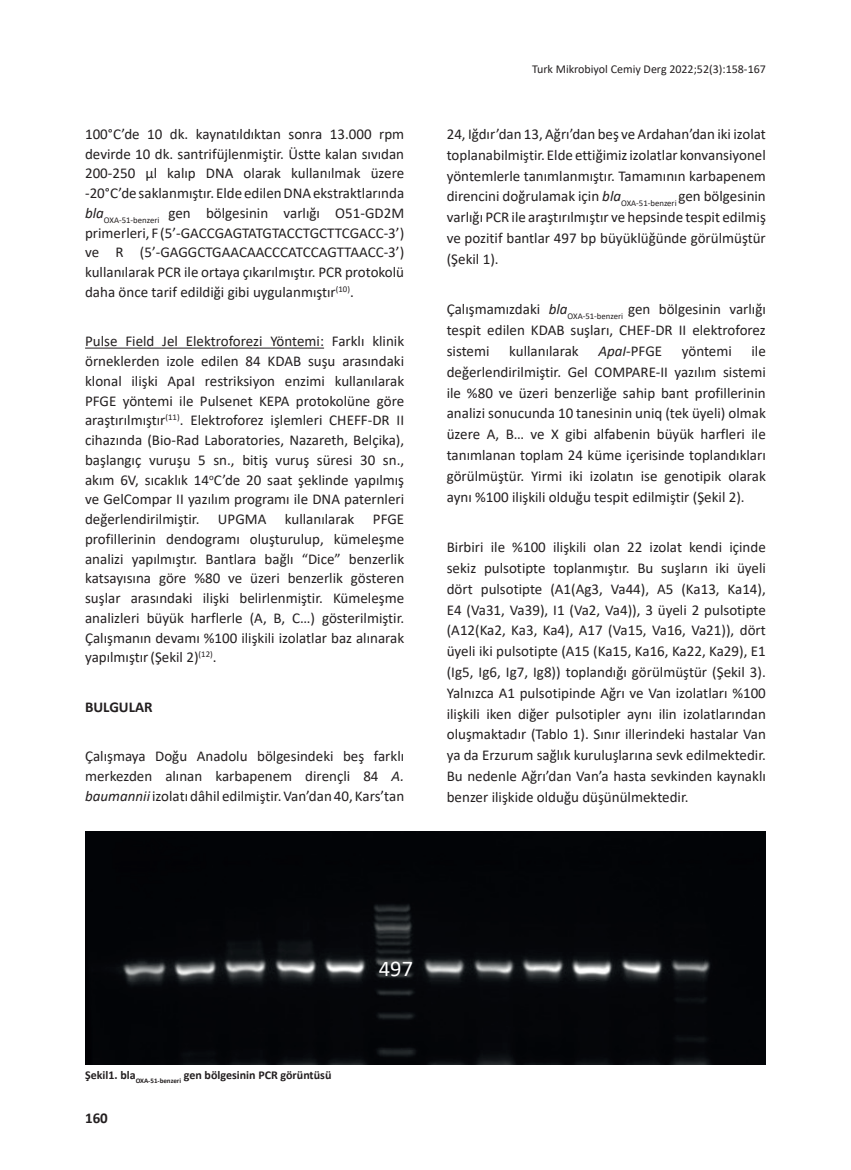
<style>
.page{position:relative;width:851px;height:1170px;background:#fff}
.page>*{position:absolute;margin:0;border:0;box-sizing:border-box;transform-origin:0 0}
.Paragraf{font:22.5px "Calibri";color:#fff}
.Paragraf-2{font:15px/20.9px "Calibri";color:#231f20;text-align:justify}
._1__Kademe_Başlık{font:700 15px "Calibri";color:#231f20}
.Şekil_Başlık{font:700 12px "Calibri";color:#231f20}
.t1{font:12px "Calibri";color:#231f20}
.s1{font-style:italic}
</style>
<div class="page">
<hr style="left:85px;top:347px;width:239px;height:1px;background:#231f20">
<img style="left:85px;top:831px;width:680px;height:233px">
<p class="Paragraf-2" style="left:85px;top:124px;width:320px;line-height:19.8px">100°C’de 10 dk. kaynatıldıktan sonra 13.000 rpm devirde 10 dk. santrifüjlenmiştir. Üstte kalan sıvıdan 200-250 μl kalıp DNA olarak kullanılmak üzere -20°C’de saklanmıştır. Elde edilen DNA ekstraktlarında <span class="s1">bla</span><sub>OXA-51-benzeri</sub> gen bölgesinin varlığı O51-GD2M primerleri, F (5’-GACCGAGTATGTACCTGCTTCGACC-3’) ve R (5’-GAGGCTGAACAACCCATCCAGTTAACC-3’) kullanılarak PCR ile ortaya çıkarılmıştır. PCR protokolü daha önce tarif edildiği gibi uygulanmıştır<sup>(10)</sup>.</p>
<p class="Paragraf-2" style="left:85px;top:331px;width:320px;line-height:19.8px">Pulse Field Jel Elektroforezi Yöntemi: Farklı klinik örneklerden izole edilen 84 KDAB suşu arasındaki klonal ilişki ApaI restriksiyon enzimi kullanılarak PFGE yöntemi ile Pulsenet KEPA protokolüne göre araştırılmıştır<sup>(11)</sup>. Elektroforez işlemleri CHEFF-DR II cihazında (Bio-Rad Laboratories, Nazareth, Belçika), başlangıç vuruşu 5 sn., bitiş vuruş süresi 30 sn., akım 6V, sıcaklık 14<sup>o</sup>C’de 20 saat şeklinde yapılmış ve GelCompar II yazılım programı ile DNA paternleri değerlendirilmiştir. UPGMA kullanılarak PFGE profillerinin dendogramı oluşturulup, kümeleşme analizi yapılmıştır. Bantlara bağlı “Dice” benzerlik katsayısına göre %80 ve üzeri benzerlik gösteren suşlar arasındaki ilişki belirlenmiştir. Kümeleşme analizleri büyük harflerle (A, B, C…) gösterilmiştir.<br>Çalışmanın devamı %100 ilişkili izolatlar baz alınarak yapılmıştır(Şekil 2)<sup>(12)</sup>.</p>
<p class="_1__Kademe_Başlık" style="left:85px;top:696px;width:69px">BULGULAR</p>
<p class="Paragraf-2" style="left:85px;top:746px;width:320px;line-height:19.8px">Çalışmaya Doğu Anadolu bölgesindeki beş farklı merkezden alınan karbapenem dirençli 84 <span class="s1">A. baumannii</span> izolatı dâhil edilmiştir. Van’dan 40, Kars’tan</p>
<p class="t1" style="left:532px;top:61px;width:235px">Turk Mikrobiyol Cemiy Derg 2022;52(3):158-167</p>
<p class="Paragraf-2" style="left:446px;top:123px;width:320px">24, Iğdır’dan 13, Ağrı’dan beş ve Ardahan’dan iki izolat toplanabilmiştir. Elde ettiğimiz izolatlar konvansiyonel yöntemlerle tanımlanmıştır. Tamamının karbapenem direncini doğrulamak için <span class="s1">bla</span><sub>OXA-51-benzeri</sub> gen bölgesinin varlığı PCR ile araştırılmıştır ve hepsinde tespit edilmiş ve pozitif bantlar 497 bp büyüklüğünde görülmüştür (Şekil 1).</p>
<p class="Paragraf-2" style="left:446px;top:298px;width:320px">Çalışmamızdaki <span class="s1">bla</span><sub>OXA-51-benzeri</sub> gen bölgesinin varlığı tespit edilen KDAB suşları, CHEF-DR II elektroforez sistemi</p>
<p class="Paragraf-2" style="left:446px;top:340px;width:320px;text-indent:305px">ile değerlendirilmiştir. Gel COMPARE-II yazılım sistemi ile %80 ve üzeri benzerliğe sahip bant profillerinin analizi sonucunda 10 tanesinin uniq (tek üyeli) olmak üzere A, B… ve X gibi alfabenin büyük harfleri ile tanımlanan toplam 24 küme içerisinde toplandıkları görülmüştür. Yirmi iki izolatın ise genotipik olarak aynı %100 ilişkili olduğu tespit edilmiştir (Şekil 2).</p>
<p class="Paragraf-2" style="left:446px;top:536px;width:320px">Birbiri ile %100 ilişkili olan 22 izolat kendi içinde sekiz pulsotipte toplanmıştır. Bu suşların iki üyeli dört pulsotipte (A1(Ag3, Va44), A5 (Ka13, Ka14), E4 (Va31, Va39), I1 (Va2, Va4)), 3 üyeli 2 pulsotipte (A12(Ka2, Ka3, Ka4), A17 (Va15, Va16, Va21)), dört üyeli iki pulsotipte (A15 (Ka15, Ka16, Ka22, Ka29), E1 (Ig5, Ig6, Ig7, Ig8)) toplandığı görülmüştür (Şekil 3).<br>Yalnızca A1 pulsotipinde Ağrı ve Van izolatları %100 ilişkili iken diğer pulsotipler aynı ilin izolatlarından oluşmaktadır (Tablo 1). Sınır illerindeki hastalar Van ya da Erzurum sağlık kuruluşlarına sevk edilmektedir.<br>Bu nedenle Ağrı’dan Van’a hasta sevkinden kaynaklı benzer ilişkide olduğu düşünülmektedir.</p>
<p class="Paragraf-2" style="left:509px;top:340px;width:71px">kullanılarak</p>
<p class="Paragraf-2" style="left:598px;top:340px;width:65px"><span class="s1">ApaI</span>-PFGE</p>
<p class="Paragraf-2" style="left:681px;top:340px;width:52px">yöntemi</p>
<p class="Şekil_Başlık" style="left:85px;top:1066px;width:248px">Şekil1. bla<sub>OXA-51-benzeri</sub> gen bölgesinin PCR görüntüsü</p>
<p class="_1__Kademe_Başlık" style="left:85px;top:1107px;width:24px">160</p>
<p class="Paragraf" style="left:379px;top:952px;width:36px">497</p>
</div>
